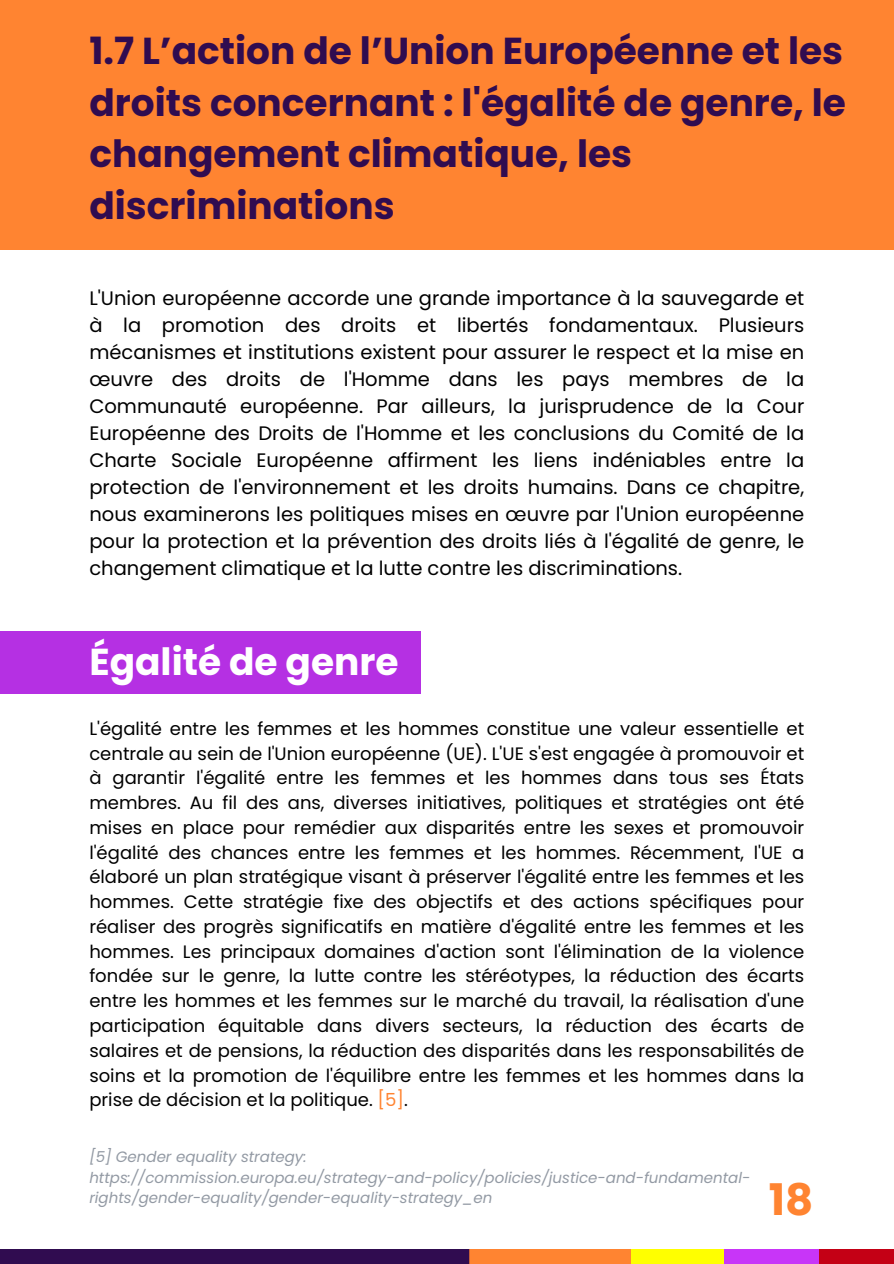
<style>
.page{position:relative;width:894px;height:1264px;background:#fff}
.page>*{position:absolute;margin:0;border:0;box-sizing:border-box;transform-origin:0 0}
.t1{font:700 43.5px "Poppins";color:#ff8431}
.t2{font:700 37.5px/51.8px "Poppins";color:#300c50}
.t3{font:700 37.5px "Poppins";color:#fff}
.t4{font:19.5px/27px "Poppins";color:#000;text-align:justify}
.t5{font:18px/24.8px "Poppins";color:#000;text-align:justify}
.t6{font:italic 15px/20.2px "Poppins";color:#939aa4}
.s1{color:#ff8431}
</style>
<div class="page">
<div style="left:0;top:0;width:893px;height:249px;background:#ff8431"></div>
<div style="left:0;top:631px;width:420px;height:63px;background:#b530e3"></div>
<div style="left:0;top:1238px;width:893px;height:25px;background:#300c50"></div>
<div style="left:469px;top:1239px;width:162px;height:24px;background:#ff8431"></div>
<div style="left:631px;top:1239px;width:92px;height:24px;background:#ff0"></div>
<div style="left:724px;top:1239px;width:97px;height:24px;background:#c835f8"></div>
<div style="left:818px;top:1239px;width:75px;height:24px;background:#c40015"></div>
<div style="left:0;top:1234px;width:893px;height:14px;background:#fff"></div>
<h1 class="t2" style="left:89px;top:25px;width:758px">1.7 L’action de l’Union Européenne et les droits concernant : l'égalité de genre, le changement climatique, les discriminations</h1>
<h1 class="t4" style="left:89px;top:285px;width:716px">L'Union européenne accorde une grande importance à la sauvegarde et à la promotion des droits et libertés fondamentaux. Plusieurs mécanismes et institutions existent pour assurer le respect et la mise en œuvre des droits de l'Homme dans les pays membres de la Communauté européenne. Par ailleurs, la jurisprudence de la Cour Européenne des Droits de l'Homme et les conclusions du Comité de la Charte Sociale Européenne affirment les liens indéniables entre la protection de l'environnement et les droits humains. Dans ce chapitre, nous examinerons les politiques mises en œuvre par l'Union européenne pour la protection et la prévention des droits liés à l'égalité de genre, le changement climatique et la lutte contre les discriminations.</h1>
<p class="t3" style="left:89px;top:635px;width:311px">Égalité de genre</p>
<h2 class="t5" style="left:89px;top:716px;width:716px">L'égalité entre les femmes et les hommes constitue une valeur essentielle et centrale au sein de l'Union européenne (UE). L'UE s'est engagée à promouvoir et à garantir l'égalité entre les femmes et les hommes dans tous ses États membres. Au fil des ans, diverses initiatives, politiques et stratégies ont été mises en place pour remédier aux disparités entre les sexes et promouvoir l'égalité des chances entre les femmes et les hommes. Récemment, l'UE a élaboré un plan stratégique visant à préserver l'égalité entre les femmes et les hommes. Cette stratégie fixe des objectifs et des actions spécifiques pour réaliser des progrès significatifs en matière d'égalité entre les femmes et les hommes. Les principaux domaines d'action sont l'élimination de la violence fondée sur le genre, la lutte contre les stéréotypes, la réduction des écarts entre les hommes et les femmes sur le marché du travail, la réalisation d'une participation équitable dans divers secteurs, la réduction des écarts de salaires et de pensions, la réduction des disparités dans les responsabilités de soins et la promotion de l'équilibre entre les femmes et les hommes dans la prise de décision et la politique. <span class="s1">[5]</span>.</h2>
<p class="t6" style="left:89px;top:1146px;width:219px">[5] Gender equality strategy:</p>
<p class="t6" style="left:89px;top:1167px;width:662px">https://commission.europa.eu/strategy-and-policy/policies/justice-and-fundamental&shy;rights/gender-equality/gender-equality-strategy_en</p>
<h2 class="t1" style="left:768px;top:1169px;width:46px">18</h2>
</div>
